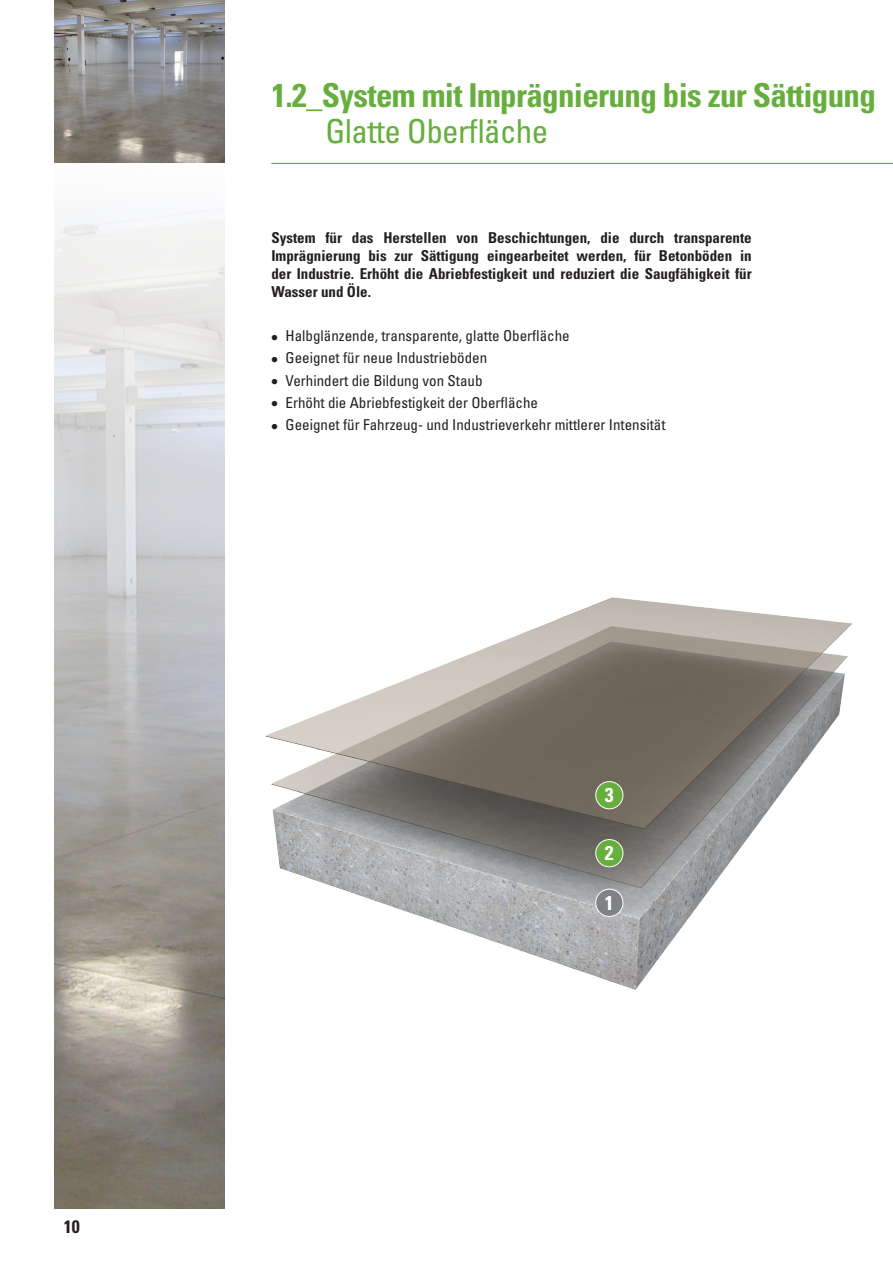
<style>
.page{position:relative;width:893px;height:1263px;background:#fff}
.page>*{position:absolute;margin:0;border:0;box-sizing:border-box;transform-origin:0 0}
.t1{font:700 condensed 33px "Univers LT Std";letter-spacing:-.02em;color:#66ae3d}
.t2{font:condensed 33px "Univers LT Std";letter-spacing:-.02em;color:#66ae3d}
.t3{font:700 condensed 19.95px "Univers LT Std";color:#fff}
.t4{font:700 condensed 18px "Univers LT Std";color:#231f20}
.t5{font:700 condensed 15px/18px "Univers LT Std";color:#231f20;text-align:justify}
.t6{font:condensed 15px "Univers LT Std";color:#231f20}
.s1{font-weight:700}
</style>
<div class="page">
<img style="left:54px;top:0;width:170px;height:1209px">
<hr style="left:271px;top:163px;width:622px;height:1px;background:#66ae3d">
<img style="left:198px;top:557px;width:654px;height:484px">
<div style="left:596px;top:889px;width:27px;height:27px;background:#808285;border-radius:50%"></div>
<div style="left:595px;top:889px;width:28px;height:28px;border:1px solid #fff;border-radius:50%"></div>
<div style="left:596px;top:781px;width:27px;height:28px;background:#66ae3d;border-radius:50%"></div>
<div style="left:595px;top:781px;width:28px;height:28px;border:1px solid #fff;border-radius:50%"></div>
<div style="left:596px;top:839px;width:27px;height:28px;background:#66ae3d;border-radius:50%"></div>
<div style="left:595px;top:839px;width:28px;height:28px;border:1px solid #fff;border-radius:50%"></div>
<p class="t4" style="left:64px;top:1216px;width:17px">10</p>
<p class="t1" style="left:271px;top:75px;width:606px">1.2_System mit Imprägnierung bis zur Sättigung</p>
<p class="t2" style="left:325px;top:110px;width:224px">Glatte Oberfläche</p>
<p class="t5" style="left:271px;top:228px;width:482px">System für das Herstellen von Beschichtungen, die durch transparente Imprägnierung bis zur Sättigung eingearbeitet werden, für Betonböden in der Industrie. Erhöht die Abriebfestigkeit und reduziert die Saugfähigkeit für Wasser und Öle.</p>
<p class="t6" style="left:271px;top:326px;width:300px"><span class="s1">•</span> Halbglänzende, transparente, glatte Oberfläche</p>
<p class="t6" style="left:271px;top:349px;width:217px"><span class="s1">•</span> Geeignet für neue Industrieböden</p>
<p class="t6" style="left:271px;top:371px;width:213px"><span class="s1">•</span> Verhindert die Bildung von Staub</p>
<p class="t6" style="left:271px;top:393px;width:268px"><span class="s1">•</span> Erhöht die Abriebfestigkeit der Oberfläche</p>
<p class="t6" style="left:271px;top:415px;width:396px"><span class="s1">•</span> Geeignet für Fahrzeug- und Industrieverkehr mittlerer Intensität</p>
<p class="t3" style="left:605px;top:783px;width:10px">3</p>
<p class="t3" style="left:605px;top:841px;width:10px">2</p>
<p class="t3" style="left:605px;top:890px;width:10px">1</p>
</div>
